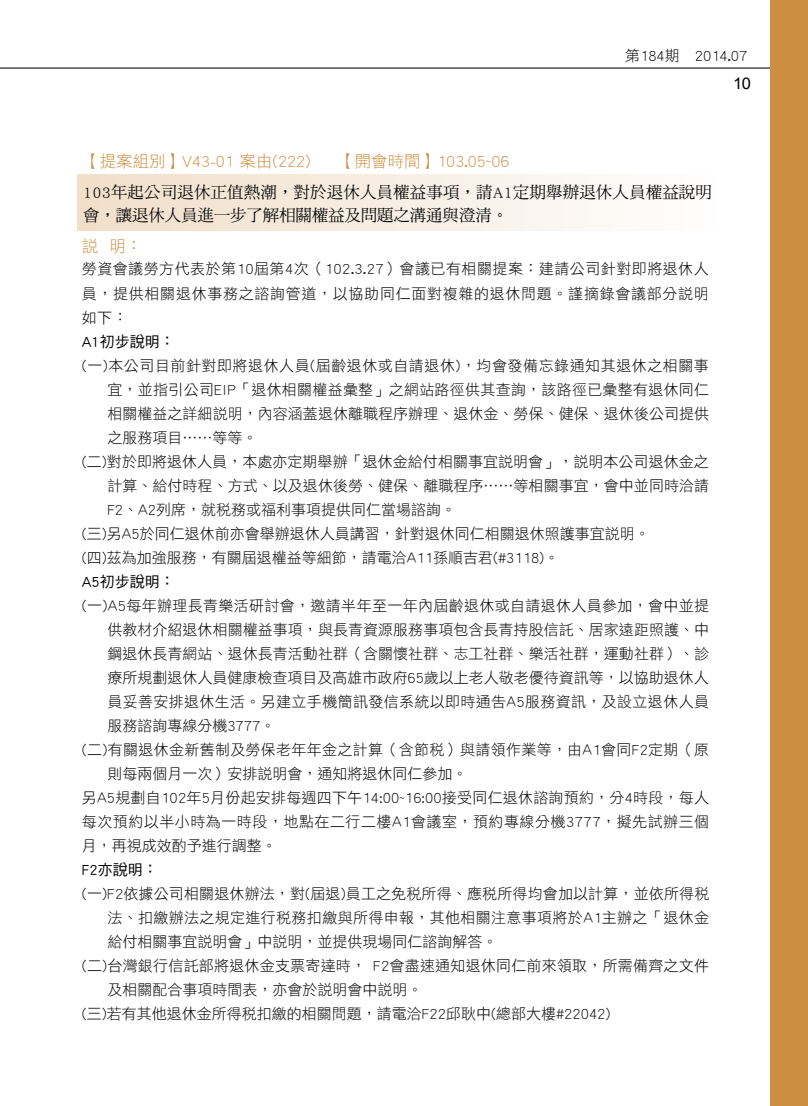
<style>
.page{position:relative;width:808px;height:1106px;background:#fff}
.page>*{position:absolute;margin:0;border:0;box-sizing:border-box;transform-origin:0 0}
.t1{font:16.5px/22.5px "DF Ming Std W5";letter-spacing:.005em;color:#000}
.t2{font:16.5px "DF Hei Std W3";color:#cc8e41}
.t3{font:16.05px "Arial";color:#000}
.t4{font:15px/24px "DF Hei Std W3";letter-spacing:.01em;color:#000;text-align:justify}
.t5{font:15px "DF Hei Std W3";letter-spacing:.035em;color:#000}
.t6{font:15px "DF Hei Std W5";color:#000}
</style>
<div class="page">
<div style="left:78px;top:174px;width:640px;height:57px;background:linear-gradient(to right,#f1dfc9,#fefefe)"></div>
<hr style="left:0;top:67px;width:808px;height:2px;background:#000">
<div style="left:770px;top:0;width:38px;height:1106px;background:#cc8e41"></div>
<p class="t4" style="left:625px;top:44px;width:124px">第184期 2014.07</p>
<p class="t3" style="left:733px;top:73px;width:19px">10</p>
<p class="t2" style="left:83px;top:152px;width:229px">【提案組別】V43-01 案由(222)</p>
<p class="t2" style="left:338px;top:152px;width:173px">【開會時間】103.05~06</p>
<p class="t1" style="left:83px;top:181px;width:630px">103年起公司退休正值熱潮，對於退休人員權益事項，請A1定期舉辦退休人員權益說明會，讓退休人員進一步了解相關權益及問題之溝通與澄清。</p>
<p class="t2" style="left:82px;top:237px;width:62px">說 明：</p>
<p class="t4" style="left:82px;top:257px;width:628px">勞資會議勞方代表於第10屆第4次（102.3.27）會議已有相關提案：建請公司針對即將退休人員，提供相關退休事務之諮詢管道，以協助同仁面對複雜的退休問題。謹摘錄會議部分說明如下：</p>
<p class="t6" style="left:82px;top:333px;width:95px">A1初步說明：</p>
<p class="t5" style="left:82px;top:357px;width:629px">(一)本公司目前針對即將退休人員(屆齡退休或自請退休)，均會發備忘錄通知其退休之相關事</p>
<p class="t4" style="left:107px;top:377px;width:603px">宜，並指引公司EIP「退休相關權益彙整」之網站路徑供其查詢，該路徑已彙整有退休同仁</p>
<p class="t4" style="left:107px;top:401px;width:603px">相關權益之詳細說明，內容涵蓋退休離職程序辦理、退休金、勞保、健保、退休後公司提供</p>
<p class="t4" style="left:107px;top:425px;width:152px">之服務項目……等等。</p>
<p class="t4" style="left:82px;top:449px;width:628px">(二)對於即將退休人員，本處亦定期舉辦「退休金給付相關事宜說明會」，說明本公司退休金之</p>
<p class="t4" style="left:107px;top:473px;width:603px">計算、給付時程、方式、以及退休後勞、健保、離職程序……等相關事宜，會中並同時洽請</p>
<p class="t4" style="left:107px;top:497px;width:350px">F2、A2列席，就稅務或福利事項提供同仁當場諮詢。</p>
<p class="t4" style="left:82px;top:521px;width:569px">(三)另A5於同仁退休前亦會舉辦退休人員講習，針對退休同仁相關退休照護事宜說明。</p>
<p class="t4" style="left:82px;top:545px;width:479px">(四)茲為加強服務，有關屆退權益等細節，請電洽A11孫順吉君(#3118)。</p>
<p class="t6" style="left:82px;top:573px;width:95px">A5初步說明：</p>
<p class="t4" style="left:82px;top:593px;width:629px">(一)A5每年辦理長青樂活研討會，邀請半年至一年內屆齡退休或自請退休人員參加，會中並提</p>
<p class="t4" style="left:107px;top:617px;width:603px">供教材介紹退休相關權益事項，與長青資源服務事項包含長青持股信託、居家遠距照護、中</p>
<p class="t4" style="left:107px;top:641px;width:603px">鋼退休長青網站、退休長青活動社群（含關懷社群、志工社群、樂活社群，運動社群）、診</p>
<p class="t4" style="left:107px;top:665px;width:603px">療所規劃退休人員健康檢查項目及高雄市政府65歲以上老人敬老優待資訊等，以協助退休人</p>
<p class="t4" style="left:107px;top:689px;width:603px">員妥善安排退休生活。另建立手機簡訊發信系統以即時通告A5服務資訊，及設立退休人員</p>
<p class="t4" style="left:107px;top:713px;width:170px">服務諮詢專線分機3777。</p>
<p class="t4" style="left:82px;top:737px;width:629px">(二)有關退休金新舊制及勞保老年年金之計算（含節稅）與請領作業等，由A1會同F2定期（原</p>
<p class="t4" style="left:107px;top:761px;width:362px">則每兩個月一次）安排說明會，通知將退休同仁參加。</p>
<p class="t4" style="left:82px;top:785px;width:629px">另A5規劃自102年5月份起安排每週四下午14:00~16:00接受同仁退休諮詢預約，分4時段，每人</p>
<p class="t5" style="left:82px;top:813px;width:629px">每次預約以半小時為一時段，地點在二行二樓A1會議室，預約專線分機3777，擬先試辦三個</p>
<p class="t4" style="left:82px;top:833px;width:196px">月，再視成效酌予進行調整。</p>
<p class="t6" style="left:82px;top:861px;width:77px">F2亦說明：</p>
<p class="t4" style="left:82px;top:881px;width:629px">(一)F2依據公司相關退休辦法，對(屆退)員工之免稅所得、應稅所得均會加以計算，並依所得稅</p>
<p class="t4" style="left:107px;top:905px;width:603px">法、扣繳辦法之規定進行稅務扣繳與所得申報，其他相關注意事項將於A1主辦之「退休金</p>
<p class="t4" style="left:107px;top:929px;width:392px">給付相關事宜說明會」中說明，並提供現場同仁諮詢解答。</p>
<p class="t4" style="left:82px;top:953px;width:629px">(二)台灣銀行信託部將退休金支票寄達時， F2會盡速通知退休同仁前來領取，所需備齊之文件</p>
<p class="t4" style="left:107px;top:977px;width:317px">及相關配合事項時間表，亦會於說明會中說明。</p>
<p class="t4" style="left:82px;top:1001px;width:530px">(三)若有其他退休金所得稅扣繳的相關問題，請電洽F22邱耿中(總部大樓#22042)</p>
</div>
